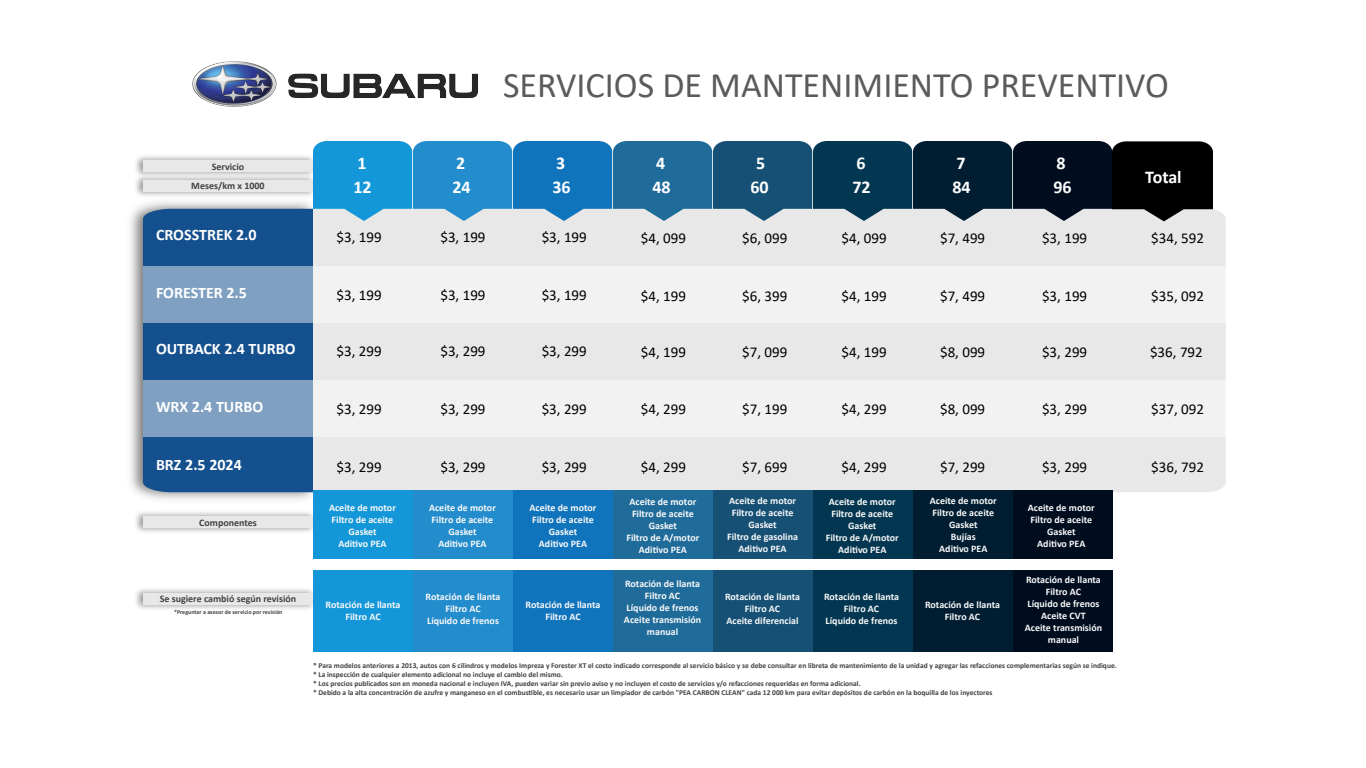
<style>
.page{position:relative;width:1366px;height:768px;background:#fff}
.page>*{position:absolute;margin:0;border:0;box-sizing:border-box;transform-origin:0 0}
.t1{font:36px "Calibri";color:#5b5b5b}
.t2{font:700 18px "Calibri";color:#fff}
.t3{font:700 16px "Calibri";color:#fff}
.t4{font:15px "Calibri";color:#000}
.t5{font:700 10px/12px "Calibri";color:#f9f9f9;text-align:center}
.t6{font:700 10px/19px "Calibri";color:#404142;text-align:center}
.t7{font:700 7.5px/9px "Calibri";color:#404142}
.t8{font:700 6px "Calibri";color:#404142}
</style>
<div class="page">
<img style="left:130px;top:201px;width:183px;height:299px">
<div style="left:143px;top:209px;width:170px;height:283px;background:#14508e"></div>
<div style="left:143px;top:380px;width:1083px;height:57px;background:#7fa0c1"></div>
<div style="left:143px;top:266px;width:1083px;height:57px;background:#7fa0c1"></div>
<div style="left:313px;top:491px;width:99px;height:68px;background:#1397d8"></div>
<div style="left:413px;top:491px;width:99px;height:68px;background:#238ccc"></div>
<div style="left:513px;top:491px;width:99px;height:68px;background:#1074bc"></div>
<div style="left:613px;top:491px;width:99px;height:68px;background:#1f6c9b"></div>
<div style="left:713px;top:491px;width:99px;height:68px;background:#165075"></div>
<div style="left:813px;top:491px;width:99px;height:68px;background:#033751"></div>
<div style="left:913px;top:491px;width:99px;height:68px;background:#001d32"></div>
<div style="left:1013px;top:491px;width:99px;height:68px;background:#000d1f"></div>
<div style="left:313px;top:571px;width:99px;height:81px;background:#1397d8"></div>
<div style="left:413px;top:571px;width:99px;height:81px;background:#238ccc"></div>
<div style="left:513px;top:571px;width:99px;height:81px;background:#1074bc"></div>
<div style="left:613px;top:571px;width:99px;height:81px;background:#1f6c9b"></div>
<div style="left:713px;top:571px;width:99px;height:81px;background:#165075"></div>
<div style="left:813px;top:571px;width:99px;height:81px;background:#033751"></div>
<div style="left:913px;top:571px;width:99px;height:81px;background:#001d32"></div>
<div style="left:1013px;top:571px;width:99px;height:81px;background:#000d1f"></div>
<svg style="left:313px;top:141px;width:913px;height:351px;background:#bfccd4"></svg>
<img style="left:192px;top:61px;width:286px;height:46px">
<img style="left:136px;top:180px;width:183px;height:20px">
<div style="left:143px;top:180px;width:170px;height:12px;background:#e8e8e8"></div>
<img style="left:136px;top:151px;width:183px;height:29px">
<div style="left:143px;top:160px;width:170px;height:12px;background:#e8e8e8"></div>
<img style="left:136px;top:589px;width:177px;height:20px">
<div style="left:143px;top:593px;width:170px;height:12px;background:#e8e8e8"></div>
<img style="left:136px;top:512px;width:177px;height:20px">
<div style="left:143px;top:516px;width:170px;height:12px;background:#e8e8e8"></div>
<h1 class="t1" style="left:503px;top:60px;width:668px">SERVICIOS DE MANTENIMIENTO PREVENTIVO</h1>
<p class="t6" style="left:191px;top:157px;width:75px">Servicio<br>Meses/km x 1000</p>
<h2 class="t2" style="left:357px;top:151px;width:11px">1</h2>
<h2 class="t2" style="left:456px;top:151px;width:11px">2</h2>
<h2 class="t2" style="left:556px;top:151px;width:11px">3</h2>
<h2 class="t2" style="left:656px;top:151px;width:11px">4</h2>
<h2 class="t2" style="left:756px;top:151px;width:11px">5</h2>
<h2 class="t2" style="left:856px;top:151px;width:11px">6</h2>
<h2 class="t2" style="left:956px;top:151px;width:11px">7</h2>
<h2 class="t2" style="left:1056px;top:151px;width:11px">8</h2>
<h2 class="t2" style="left:353px;top:174px;width:20px">12</h2>
<h2 class="t2" style="left:452px;top:174px;width:20px">24</h2>
<h2 class="t2" style="left:552px;top:174px;width:20px">36</h2>
<h2 class="t2" style="left:652px;top:174px;width:20px">48</h2>
<h2 class="t2" style="left:750px;top:174px;width:20px">60</h2>
<h2 class="t2" style="left:852px;top:174px;width:20px">72</h2>
<h2 class="t2" style="left:952px;top:174px;width:20px">84</h2>
<h2 class="t2" style="left:1053px;top:174px;width:20px">96</h2>
<h2 class="t2" style="left:1145px;top:164px;width:38px">Total</h2>
<h3 class="t3" style="left:156px;top:223px;width:102px">CROSSTREK 2.0</h3>
<h3 class="t4" style="left:337px;top:227px;width:47px">$3, 199</h3>
<h3 class="t4" style="left:440px;top:227px;width:47px">$3, 199</h3>
<h3 class="t4" style="left:542px;top:227px;width:47px">$3, 199</h3>
<h3 class="t4" style="left:641px;top:227px;width:47px">$4, 099</h3>
<h3 class="t4" style="left:742px;top:227px;width:47px">$6, 099</h3>
<h3 class="t4" style="left:841px;top:227px;width:47px">$4, 099</h3>
<h3 class="t4" style="left:940px;top:227px;width:47px">$7, 499</h3>
<h3 class="t4" style="left:1042px;top:227px;width:47px">$3, 199</h3>
<h3 class="t4" style="left:1151px;top:227px;width:54px">$34, 592</h3>
<h3 class="t3" style="left:156px;top:281px;width:92px">FORESTER 2.5</h3>
<h3 class="t4" style="left:337px;top:285px;width:47px">$3, 199</h3>
<h3 class="t4" style="left:440px;top:285px;width:47px">$3, 199</h3>
<h3 class="t4" style="left:542px;top:285px;width:47px">$3, 199</h3>
<h3 class="t4" style="left:641px;top:285px;width:47px">$4, 199</h3>
<h3 class="t4" style="left:742px;top:285px;width:47px">$6, 399</h3>
<h3 class="t4" style="left:841px;top:285px;width:47px">$4, 199</h3>
<h3 class="t4" style="left:940px;top:285px;width:47px">$7, 499</h3>
<h3 class="t4" style="left:1042px;top:285px;width:47px">$3, 199</h3>
<h3 class="t4" style="left:1151px;top:285px;width:54px">$35, 092</h3>
<h3 class="t3" style="left:156px;top:337px;width:141px">OUTBACK 2.4 TURBO</h3>
<h3 class="t4" style="left:337px;top:341px;width:47px">$3, 299</h3>
<h3 class="t4" style="left:440px;top:341px;width:47px">$3, 299</h3>
<h3 class="t4" style="left:542px;top:341px;width:47px">$3, 299</h3>
<h3 class="t4" style="left:641px;top:341px;width:47px">$4, 199</h3>
<h3 class="t4" style="left:742px;top:341px;width:47px">$7, 099</h3>
<h3 class="t4" style="left:841px;top:341px;width:47px">$4, 199</h3>
<h3 class="t4" style="left:940px;top:341px;width:47px">$8, 099</h3>
<h3 class="t4" style="left:1042px;top:341px;width:47px">$3, 299</h3>
<h3 class="t4" style="left:1150px;top:341px;width:54px">$36, 792</h3>
<h3 class="t3" style="left:156px;top:395px;width:109px">WRX 2.4 TURBO</h3>
<h3 class="t4" style="left:337px;top:399px;width:47px">$3, 299</h3>
<h3 class="t4" style="left:440px;top:399px;width:47px">$3, 299</h3>
<h3 class="t4" style="left:542px;top:399px;width:47px">$3, 299</h3>
<h3 class="t4" style="left:641px;top:399px;width:47px">$4, 299</h3>
<h3 class="t4" style="left:742px;top:399px;width:47px">$7, 199</h3>
<h3 class="t4" style="left:841px;top:399px;width:47px">$4, 299</h3>
<h3 class="t4" style="left:940px;top:399px;width:47px">$8, 099</h3>
<h3 class="t4" style="left:1042px;top:399px;width:47px">$3, 299</h3>
<h3 class="t4" style="left:1151px;top:399px;width:54px">$37, 092</h3>
<h3 class="t3" style="left:156px;top:453px;width:87px">BRZ 2.5 2024</h3>
<h3 class="t4" style="left:337px;top:457px;width:47px">$3, 299</h3>
<h3 class="t4" style="left:440px;top:457px;width:47px">$3, 299</h3>
<h3 class="t4" style="left:542px;top:457px;width:47px">$3, 299</h3>
<h3 class="t4" style="left:641px;top:457px;width:47px">$4, 299</h3>
<h3 class="t4" style="left:742px;top:457px;width:47px">$7, 699</h3>
<h3 class="t4" style="left:841px;top:457px;width:47px">$4, 299</h3>
<h3 class="t4" style="left:940px;top:457px;width:47px">$7, 299</h3>
<h3 class="t4" style="left:1042px;top:457px;width:47px">$3, 299</h3>
<h3 class="t4" style="left:1151px;top:457px;width:54px">$36, 792</h3>
<p class="t6" style="left:199px;top:513px;width:59px">Componentes</p>
<p class="t5" style="left:329px;top:501px;width:68px">Aceite de motor<br>Filtro de aceite<br>Gasket<br>Aditivo PEA</p>
<p class="t5" style="left:429px;top:501px;width:68px">Aceite de motor<br>Filtro de aceite<br>Gasket<br>Aditivo PEA</p>
<p class="t5" style="left:530px;top:501px;width:68px">Aceite de motor<br>Filtro de aceite<br>Gasket<br>Aditivo PEA</p>
<p class="t5" style="left:626px;top:495px;width:74px">Aceite de motor<br>Filtro de aceite<br>Gasket<br>Filtro de A/motor<br>Aditivo PEA</p>
<p class="t5" style="left:727px;top:495px;width:72px">Aceite de motor<br>Filtro de aceite<br>Gasket<br>Filtro de gasolina<br>Aditivo PEA</p>
<p class="t5" style="left:826px;top:495px;width:74px">Aceite de motor<br>Filtro de aceite<br>Gasket<br>Filtro de A/motor<br>Aditivo PEA</p>
<p class="t5" style="left:930px;top:495px;width:68px">Aceite de motor<br>Filtro de aceite<br>Gasket<br>Bujías<br>Aditivo PEA</p>
<p class="t5" style="left:1028px;top:502px;width:68px">Aceite de motor<br>Filtro de aceite<br>Gasket<br>Aditivo PEA</p>
<p class="t6" style="left:160px;top:589px;width:138px">Se sugiere cambió según revisión</p>
<p class="t8" style="left:174px;top:608px;width:110px">*Preguntar a asesor de servicio por revisión</p>
<p class="t5" style="left:326px;top:598px;width:76px">Rotación de llanta<br>Filtro AC</p>
<p class="t5" style="left:426px;top:591px;width:76px">Rotación de llanta<br>Filtro AC<br>Líquido de frenos</p>
<p class="t5" style="left:526px;top:598px;width:76px">Rotación de llanta<br>Filtro AC</p>
<p class="t5" style="left:624px;top:577px;width:79px">Rotación de llanta<br>Filtro AC<br>Líquido de frenos<br>Aceite transmisión manual</p>
<p class="t5" style="left:725px;top:591px;width:76px">Rotación de llanta<br>Filtro AC<br>Aceite diferencial</p>
<p class="t5" style="left:925px;top:598px;width:76px">Rotación de llanta<br>Filtro AC</p>
<p class="t5" style="left:824px;top:591px;width:76px">Rotación de llanta<br>Filtro AC<br>Líquido de frenos</p>
<p class="t5" style="left:1025px;top:573px;width:79px">Rotación de llanta<br>Filtro AC<br>Líquido de frenos<br>Aceite CVT<br>Aceite transmisión manual</p>
<p class="t7" style="left:313px;top:661px;width:805px">* Para modelos anteriores a 2013, autos con 6 cilindros y modelos Impreza y Forester XT el costo indicado corresponde al servicio básico y se debe consultar en libreta de mantenimiento de la unidad y agregar las refacciones complementarias según se indique. * La inspección de cualquier elemento adicional no incluye el cambio del mismo.<br>* Los precios publicados son en moneda nacional e incluyen IVA, pueden variar sin previo aviso y no incluyen el costo de servicios y/o refacciones requeridas en forma adicional.<br>* Debido a la alta concentración de azufre y manganeso en el combustible, es necesario usar un limpiador de carbón "PEA CARBON CLEAN" cada 12 000 km para evitar depósitos de carbón en la boquilla de los inyectores</p>
</div>
